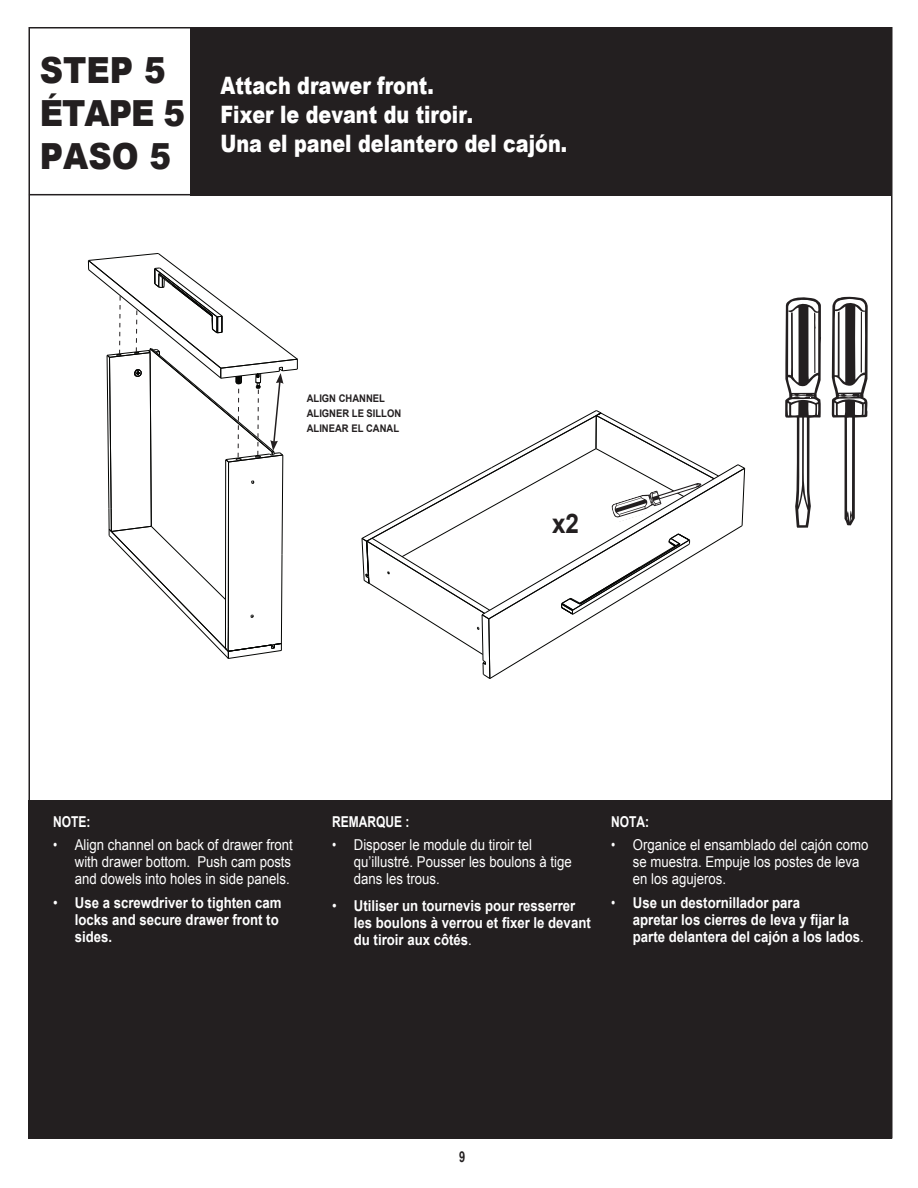
<style>
.page{position:relative;width:918px;height:1188px;background:#fff}
.page>*{position:absolute;margin:0;border:0;box-sizing:border-box;transform-origin:0 0}
.t1{font:900 36px/43.2px "Arial";color:#231f20;scale:.9 1}
.t2{font:700 27px "Arial";color:#231f20;scale:.9 1}
.t3{font:900 24px/28.8px "Arial";color:#fff;scale:.8 1}
.t4{font:15px/17.2px "Arial";color:#fff;scale:.8 1}
.t5{font:700 15px/17.2px "Arial";color:#fff;scale:.88 1}
.t6{font:700 15px "Arial";color:#fff;scale:.8 1}
.t7{font:700 15px "Arial Narrow";color:#231f20;scale:.9 1}
.t8{font:700 10.5px/15px "Arial";color:#231f20;scale:.9 1}
.s1{font-weight:400}
</style>
<div class="page">
<div style="left:190px;top:27px;width:702px;height:168px;background:#231f20"></div>
<hr style="left:29px;top:194px;width:209px;height:1px;background:#231f20">
<div style="left:28px;top:800px;width:864px;height:338px;background:#231f20"></div>
<svg style="left:785px;top:297px;width:36px;height:231px"></svg>
<svg style="left:832px;top:297px;width:36px;height:229px"></svg>
<svg style="left:88px;top:253px;width:210px;height:406px"></svg>
<svg style="left:361px;top:410px;width:385px;height:269px"></svg>
<h1 class="t1" style="left:40px;top:47px;width:163px">STEP 5<br>ÉTAPE 5<br>PASO 5</h1>
<h3 class="t3" style="left:221px;top:71px;width:435px">Attach drawer front.<br>Fixer le devant du tiroir.<br>Una el panel delantero del cajón.</h3>
<p class="t8" style="left:307px;top:391px;width:107px">ALIGN CHANNEL<br>ALIGNER LE SILLON<br>ALINEAR EL CANAL</p>
<h2 class="t2" style="left:552px;top:505px;width:32px">x2</h2>
<p class="t6" style="left:53px;top:811px;width:48px">NOTE:</p>
<p class="t4" style="left:75px;top:836px;width:274px;text-align:justify;text-indent:-22px">• Align channel on back of drawer front with drawer bottom. Push cam posts and dowels into holes in side panels.</p>
<p class="t5" style="left:75px;top:894px;width:237px;text-indent:-22px"><span class="s1">•</span> Use a screwdriver to tighten cam locks and secure drawer front to sides.</p>
<p class="t6" style="left:332px;top:811px;width:98px">REMARQUE :</p>
<p class="t4" style="left:354px;top:836px;width:274px;text-indent:-22px">• Disposer le module du tiroir tel qu’illustré. Pousser les boulons à tige dans les trous.</p>
<p class="t5" style="left:354px;top:897px;width:271px;text-indent:-22px"><span class="s1">•</span> Utiliser un tournevis pour resserrer les boulons à verrou et fixer le devant du tiroir aux côtés<span class="s1">.</span></p>
<p class="t6" style="left:611px;top:811px;width:49px">NOTA:</p>
<p class="t4" style="left:633px;top:836px;width:296px;text-indent:-22px">• Organice el ensamblado del cajón como se muestra. Empuje los postes de leva en los agujeros.</p>
<p class="t5" style="left:633px;top:894px;width:264px;text-indent:-22px"><span class="s1">•</span> Use un destornillador para<br>apretar los cierres de leva y fijar la parte delantera del cajón a los lados<span class="s1">.</span></p>
<p class="t7" style="left:459px;top:1145px;width:8px">9</p>
</div>
